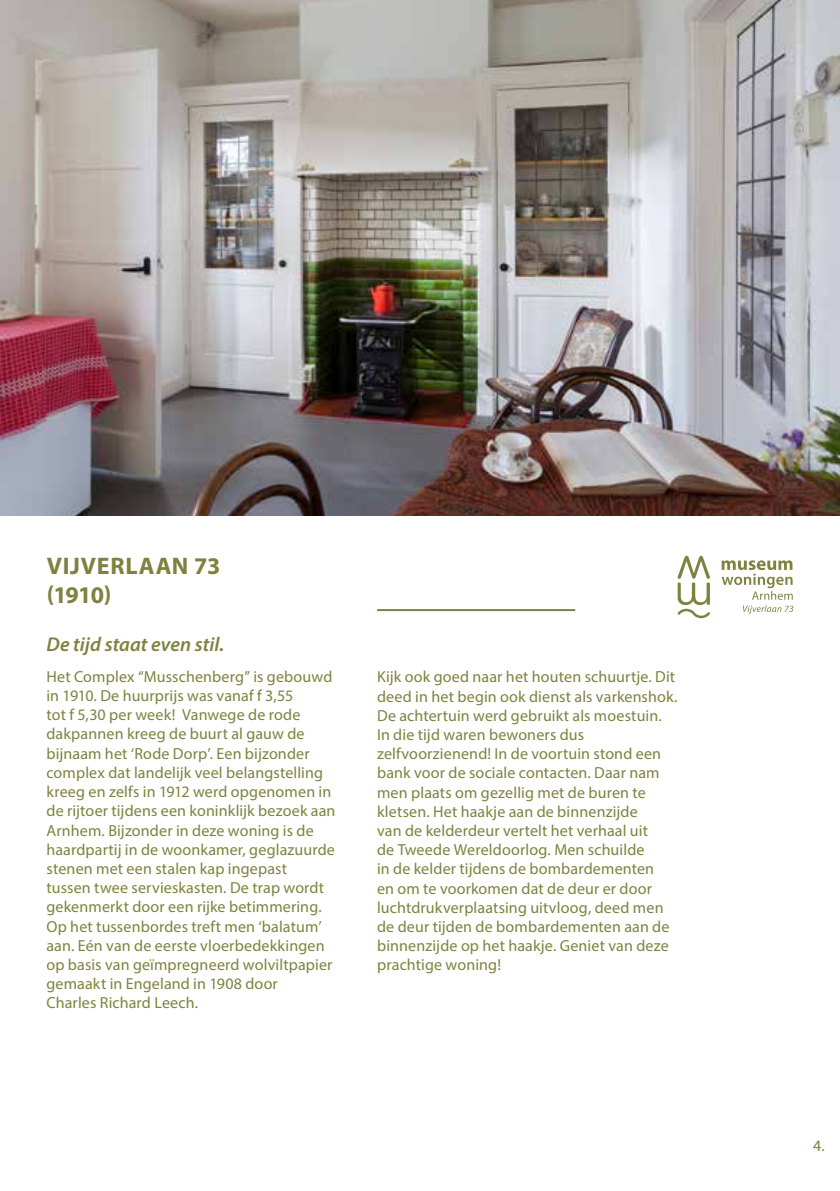
<style>
.page{position:relative;width:840px;height:1191px;background:#fff}
.page>*{position:absolute;margin:0;border:0;box-sizing:border-box;transform-origin:0 0}
.t1{font:700 24px/28.8px "Myriad Pro";letter-spacing:.03em;color:#7e823e}
.t2{font:italic 600 20px "Myriad Pro";color:#7e823e}
.t3{font:16px/19.2px "Myriad Pro";letter-spacing:.01em;color:#7e823e}
</style>
<div class="page">
<img style="left:0;top:0;width:839px;height:516px">
<svg style="left:677px;top:556px;width:32px;height:62px"></svg>
<svg style="left:721px;top:560px;width:71px;height:54px"></svg>
<hr style="left:377px;top:609px;width:198px;height:2px;background:#7e823e">
<h1 class="t1" style="left:47px;top:550px;width:175px">VIJVERLAAN 73 (1910)</h1>
<p class="t2" style="left:46px;top:631px;width:179px">De tijd staat even stil.</p>
<p class="t3" style="left:46px;top:666px;width:290px">Het Complex “Musschenberg” is gebouwd in 1910. De huurprijs was vanaf f 3,55<br>tot f 5,30 per week! Vanwege de rode dakpannen kreeg de buurt al gauw de bijnaam het ‘Rode Dorp’. Een bijzonder complex dat landelijk veel belangstelling kreeg en zelfs in 1912 werd opgenomen in de rijtoer tijdens een koninklijk bezoek aan Arnhem. Bijzonder in deze woning is de haardpartij in de woonkamer, geglazuurde stenen met een stalen kap ingepast<br>tussen twee servieskasten. De trap wordt gekenmerkt door een rijke betimmering.<br>Op het tussenbordes treft men ‘balatum’ aan. Eén van de eerste vloerbedekkingen op basis van geïmpregneerd wolviltpapier gemaakt in Engeland in 1908 door<br>Charles Richard Leech.</p>
<p class="t3" style="left:377px;top:667px;width:301px">Kijk ook goed naar het houten schuurtje. Dit deed in het begin ook dienst als varkenshok.<br>De achtertuin werd gebruikt als moestuin.<br>In die tijd waren bewoners dus zelfvoorzienend! In de voortuin stond een bank voor de sociale contacten. Daar nam men plaats om gezellig met de buren te kletsen. Het haakje aan de binnenzijde<br>van de kelderdeur vertelt het verhaal uit<br>de Tweede Wereldoorlog. Men schuilde<br>in de kelder tijdens de bombardementen<br>en om te voorkomen dat de deur er door luchtdrukverplaatsing uitvloog, deed men de deur tijden de bombardementen aan de binnenzijde op het haakje. Geniet van deze prachtige woning!</p>
<p class="t3" style="left:812px;top:1135px;width:13px">4.</p>
</div>
